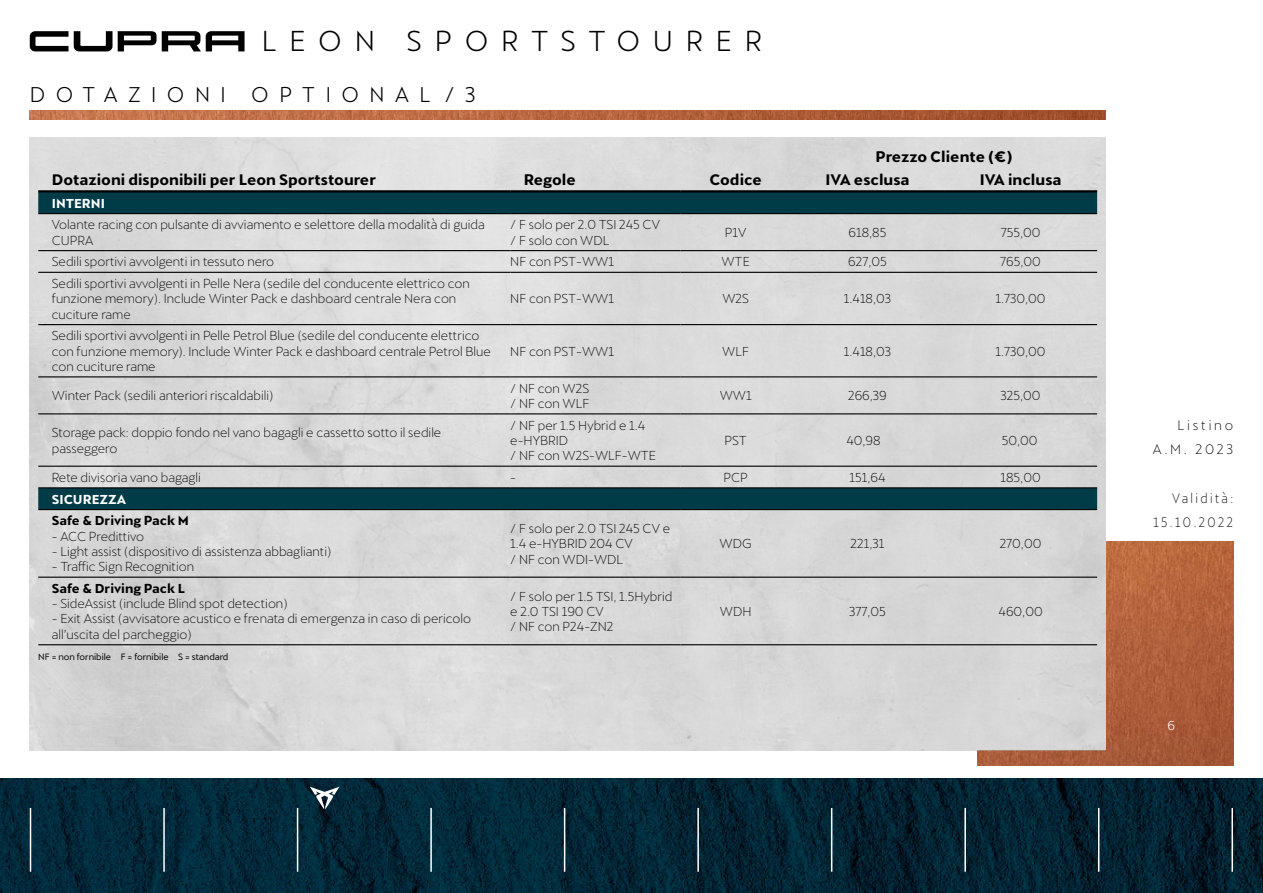
<style>
.page{position:relative;width:1263px;height:893px;background:#fff}
.page>*{position:absolute;margin:0;border:0;box-sizing:border-box;transform-origin:0 0}
.t1{font:28.35px "Cupra";letter-spacing:.45em;color:#000}
.t2{font:21px "Cupra";letter-spacing:.5em;color:#000}
.t3{font:700 15px "Cupra";color:#000}
.t4{font:300 13.5px/24px "Cupra";letter-spacing:.2em;color:#000;text-align:right;scale:.9 1}
.t5{font:300 13.5px/24px "Cupra";letter-spacing:.2em;color:#000;text-align:right}
.t6{font:300 12.75px/15.3px "Cupra";color:#000}
.t7{font:700 12.75px "Cupra";color:#000}
.t8{font:700 12.75px "Cupra";color:#fff}
.t9{font:12.75px "Cupra";color:#fff}
.t10{font:9px "Cupra";color:#000}
</style>
<div class="page">
<img style="left:977px;top:542px;width:256px;height:223px">
<img style="left:30px;top:111px;width:1076px;height:8px">
<img style="left:0;top:778px;width:1263px;height:115px">
<hr style="left:30px;top:808px;width:1px;height:64px;background:#fff">
<hr style="left:163px;top:808px;width:2px;height:64px;background:#fff">
<hr style="left:297px;top:808px;width:1px;height:64px;background:#fff">
<hr style="left:430px;top:808px;width:2px;height:64px;background:#fff">
<hr style="left:564px;top:808px;width:1px;height:64px;background:#fff">
<hr style="left:697px;top:808px;width:2px;height:64px;background:#fff">
<hr style="left:831px;top:808px;width:1px;height:64px;background:#fff">
<hr style="left:964px;top:808px;width:2px;height:64px;background:#fff">
<hr style="left:1098px;top:808px;width:1px;height:64px;background:#fff">
<hr style="left:1231px;top:808px;width:2px;height:64px;background:#fff">
<svg style="left:310px;top:787px;width:29px;height:22px"></svg>
<svg style="left:30px;top:31px;width:215px;height:20px"></svg>
<svg style="left:38px;top:192px;width:1059px;height:317px;background:#bbc2c4"></svg>
<hr style="left:38px;top:190px;width:472px;height:2px;background:#000">
<hr style="left:510px;top:190px;width:170px;height:2px;background:#000">
<hr style="left:680px;top:190px;width:111px;height:2px;background:#000">
<hr style="left:791px;top:190px;width:153px;height:2px;background:#000">
<hr style="left:944px;top:190px;width:153px;height:2px;background:#000">
<hr style="left:791px;top:213px;width:153px;height:1px;background:#000">
<hr style="left:38px;top:213px;width:472px;height:1px;background:#000">
<hr style="left:510px;top:213px;width:170px;height:1px;background:#000">
<hr style="left:680px;top:213px;width:111px;height:1px;background:#000">
<hr style="left:791px;top:250px;width:153px;height:1px;background:#000">
<hr style="left:944px;top:213px;width:153px;height:1px;background:#000">
<hr style="left:38px;top:250px;width:472px;height:1px;background:#000">
<hr style="left:510px;top:250px;width:170px;height:1px;background:#000">
<hr style="left:680px;top:250px;width:111px;height:1px;background:#000">
<hr style="left:791px;top:272px;width:153px;height:1px;background:#000">
<hr style="left:944px;top:250px;width:153px;height:1px;background:#000">
<hr style="left:38px;top:272px;width:472px;height:1px;background:#000">
<hr style="left:510px;top:272px;width:170px;height:1px;background:#000">
<hr style="left:680px;top:272px;width:111px;height:1px;background:#000">
<hr style="left:791px;top:324px;width:153px;height:1px;background:#000">
<hr style="left:944px;top:272px;width:153px;height:1px;background:#000">
<hr style="left:38px;top:324px;width:472px;height:1px;background:#000">
<hr style="left:510px;top:324px;width:170px;height:1px;background:#000">
<hr style="left:680px;top:324px;width:111px;height:1px;background:#000">
<hr style="left:791px;top:376px;width:153px;height:1px;background:#000">
<hr style="left:944px;top:324px;width:153px;height:1px;background:#000">
<hr style="left:38px;top:376px;width:472px;height:1px;background:#000">
<hr style="left:510px;top:376px;width:170px;height:1px;background:#000">
<hr style="left:680px;top:376px;width:111px;height:1px;background:#000">
<hr style="left:791px;top:413px;width:153px;height:1px;background:#000">
<hr style="left:944px;top:376px;width:153px;height:1px;background:#000">
<hr style="left:38px;top:413px;width:472px;height:1px;background:#000">
<hr style="left:510px;top:413px;width:170px;height:1px;background:#000">
<hr style="left:680px;top:413px;width:111px;height:1px;background:#000">
<hr style="left:791px;top:466px;width:153px;height:1px;background:#000">
<hr style="left:944px;top:413px;width:153px;height:1px;background:#000">
<hr style="left:38px;top:466px;width:472px;height:1px;background:#000">
<hr style="left:510px;top:466px;width:170px;height:1px;background:#000">
<hr style="left:680px;top:466px;width:111px;height:1px;background:#000">
<hr style="left:38px;top:487px;width:472px;height:1px;background:#000">
<hr style="left:510px;top:487px;width:170px;height:1px;background:#000">
<hr style="left:680px;top:487px;width:111px;height:1px;background:#000">
<hr style="left:791px;top:487px;width:153px;height:1px;background:#000">
<hr style="left:944px;top:466px;width:153px;height:1px;background:#000">
<hr style="left:944px;top:487px;width:153px;height:1px;background:#000">
<hr style="left:791px;top:509px;width:153px;height:1px;background:#000">
<hr style="left:38px;top:509px;width:472px;height:1px;background:#000">
<hr style="left:510px;top:509px;width:170px;height:1px;background:#000">
<hr style="left:680px;top:509px;width:111px;height:1px;background:#000">
<hr style="left:791px;top:577px;width:153px;height:1px;background:#000">
<hr style="left:944px;top:509px;width:153px;height:1px;background:#000">
<hr style="left:38px;top:577px;width:472px;height:1px;background:#000">
<hr style="left:510px;top:577px;width:170px;height:1px;background:#000">
<hr style="left:680px;top:577px;width:111px;height:1px;background:#000">
<hr style="left:944px;top:577px;width:153px;height:1px;background:#000">
<hr style="left:38px;top:644px;width:472px;height:1px;background:#000">
<hr style="left:510px;top:644px;width:170px;height:1px;background:#000">
<hr style="left:680px;top:644px;width:111px;height:1px;background:#000">
<hr style="left:791px;top:644px;width:153px;height:1px;background:#000">
<hr style="left:944px;top:644px;width:153px;height:1px;background:#000">
<h1 class="t1" style="left:262px;top:16px;width:502px">LEON SPORTSTOURER</h1>
<h2 class="t2" style="left:30px;top:76px;width:447px">DOTAZIONI OPTIONAL /3</h2>
<p class="t3" style="left:875px;top:148px;width:139px">Prezzo Cliente (€)</p>
<p class="t3" style="left:52px;top:171px;width:326px">Dotazioni disponibili per Leon Sportstourer</p>
<p class="t3" style="left:524px;top:171px;width:54px">Regole</p>
<p class="t3" style="left:709px;top:171px;width:54px">Codice</p>
<p class="t3" style="left:825px;top:171px;width:85px">IVA esclusa</p>
<p class="t3" style="left:980px;top:171px;width:83px">IVA inclusa</p>
<p class="t8" style="left:52px;top:196px;width:55px">INTERNI</p>
<p class="t6" style="left:52px;top:215px;width:434px">Volante racing con pulsante di avviamento e selettore della modalità di guida<br>CUPRA</p>
<p class="t6" style="left:510px;top:215px;width:151px">/ F solo per 2.0 TSI 245 CV / F solo con WDL</p>
<p class="t6" style="left:725px;top:223px;width:23px">P1V</p>
<p class="t6" style="left:848px;top:223px;width:39px">618,85</p>
<p class="t6" style="left:1001px;top:223px;width:41px">755,00</p>
<p class="t6" style="left:52px;top:252px;width:224px">Sedili sportivi avvolgenti in tessuto nero</p>
<p class="t6" style="left:510px;top:252px;width:105px">NF con PST-WW1</p>
<p class="t6" style="left:721px;top:252px;width:30px">WTE</p>
<p class="t6" style="left:848px;top:252px;width:40px">627,05</p>
<p class="t6" style="left:1000px;top:252px;width:42px">765,00</p>
<p class="t6" style="left:52px;top:274px;width:419px">Sedili sportivi avvolgenti in Pelle Nera (sedile del conducente elettrico con funzione memory). Include Winter Pack e dashboard centrale Nera con cuciture rame</p>
<p class="t6" style="left:510px;top:289px;width:105px">NF con PST-WW1</p>
<p class="t6" style="left:722px;top:289px;width:28px">W2S</p>
<p class="t6" style="left:844px;top:289px;width:49px">1.418,03</p>
<p class="t6" style="left:995px;top:289px;width:51px">1.730,00</p>
<p class="t6" style="left:52px;top:326px;width:441px">Sedili sportivi avvolgenti in Pelle Petrol Blue (sedile del conducente elettrico con funzione memory). Include Winter Pack e dashboard centrale Petrol Blue con cuciture rame</p>
<p class="t6" style="left:510px;top:341px;width:105px">NF con PST-WW1</p>
<p class="t6" style="left:722px;top:341px;width:28px">WLF</p>
<p class="t6" style="left:844px;top:341px;width:49px">1.418,03</p>
<p class="t6" style="left:995px;top:341px;width:51px">1.730,00</p>
<p class="t6" style="left:52px;top:386px;width:223px">Winter Pack (sedili anteriori riscaldabili)</p>
<p class="t6" style="left:510px;top:378px;width:81px">/ NF con W2S / NF con WLF</p>
<p class="t6" style="left:720px;top:386px;width:33px">WW1</p>
<p class="t6" style="left:848px;top:386px;width:40px">266,39</p>
<p class="t6" style="left:1000px;top:386px;width:41px">325,00</p>
<p class="t6" style="left:52px;top:423px;width:391px">Storage pack: doppio fondo nel vano bagagli e cassetto sotto il sedile passeggero</p>
<p class="t6" style="left:510px;top:415px;width:147px">/ NF per 1.5 Hybrid e 1.4 e-HYBRID<br>/ NF con W2S-WLF-WTE</p>
<p class="t6" style="left:724px;top:431px;width:24px">PST</p>
<p class="t6" style="left:846px;top:431px;width:36px">40,98</p>
<p class="t6" style="left:1002px;top:431px;width:37px">50,00</p>
<p class="t6" style="left:52px;top:468px;width:151px">Rete divisoria vano bagagli</p>
<p class="t6" style="left:510px;top:468px;width:7px">-</p>
<p class="t6" style="left:723px;top:468px;width:26px">PCP</p>
<p class="t6" style="left:849px;top:468px;width:38px">151,64</p>
<p class="t6" style="left:1000px;top:468px;width:42px">185,00</p>
<p class="t8" style="left:52px;top:492px;width:76px">SICUREZZA</p>
<p class="t7" style="left:52px;top:513px;width:139px">Safe &amp; Driving Pack M</p>
<p class="t6" style="left:52px;top:526px;width:94px">- ACC Predittivo</p>
<p class="t6" style="left:52px;top:542px;width:281px">- Light assist (dispositivo di assistenza abbaglianti)</p>
<p class="t6" style="left:52px;top:557px;width:144px">- Traffic Sign Recognition</p>
<p class="t6" style="left:510px;top:519px;width:161px">/ F solo per 2.0 TSI 245 CV e<br>1.4 e-HYBRID 204 CV<br>/ NF con WDI-WDL</p>
<p class="t6" style="left:719px;top:534px;width:34px">WDG</p>
<p class="t6" style="left:851px;top:534px;width:35px">221,31</p>
<p class="t6" style="left:1000px;top:534px;width:43px">270,00</p>
<p class="t7" style="left:52px;top:581px;width:135px">Safe &amp; Driving Pack L</p>
<p class="t6" style="left:52px;top:594px;width:237px">- SideAssist (include Blind spot detection)</p>
<p class="t6" style="left:52px;top:609px;width:421px">- Exit Assist (avvisatore acustico e frenata di emergenza in caso di pericolo all’uscita del parcheggio)</p>
<p class="t10" style="left:38px;top:649px;width:192px">NF = non fornibile F = fornibile S = standard</p>
<p class="t6" style="left:510px;top:586px;width:164px">/ F solo per 1.5 TSI, 1.5Hybrid e 2.0 TSI 190 CV<br>/ NF con P24-ZN2</p>
<p class="t6" style="left:720px;top:602px;width:33px">WDH</p>
<p class="t6" style="left:849px;top:602px;width:38px">377,05</p>
<p class="t6" style="left:998px;top:602px;width:46px">460,00</p>
<p class="t5" style="left:1153px;top:411px;width:82px">Listino<br>A.M. 2023</p>
<p class="t4" style="left:1153px;top:484px;width:90px">Validità:<br>15.10.2022</p>
<p class="t9" style="left:1167px;top:714px;width:9px">6</p>
</div>
